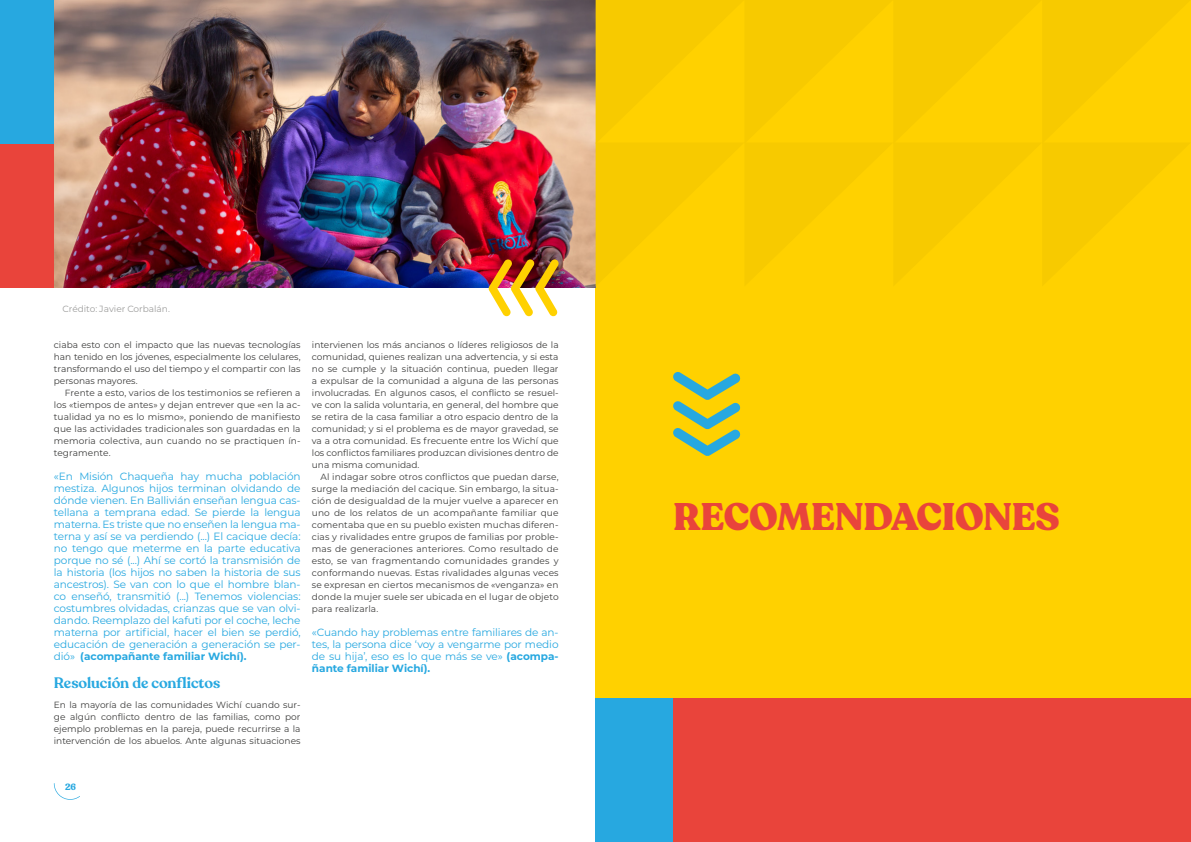
<style>
.page{position:relative;width:1191px;height:842px;background:#fff}
.page>*{position:absolute;margin:0;border:0;box-sizing:border-box;transform-origin:0 0}
.t1{font:900 38px "Recoleta";letter-spacing:-.01em;color:#e9443b}
.t2{font:600 15px "Recoleta";letter-spacing:-.005em;color:#27a8e0}
.t3{font:10.5px/12px "Montserrat";letter-spacing:-.01em;color:#27a8e0;text-align:justify}
.t4{font:9px/12px "Montserrat";color:#3c3c3b;text-align:justify}
.t5{font:9px "Montserrat";color:#9d9d9c}
.t6{font:700 9px "Recoleta";color:#27a8e0}
.s1{font-weight:700}
</style>
<div class="page">
<svg style="left:54px;top:783px;width:26px;height:17px"></svg>
<div style="left:595px;top:0;width:596px;height:842px;background:#ffd100"></div>
<svg style="left:673px;top:372px;width:68px;height:84px"></svg>
<img style="left:54px;top:0;width:541px;height:288px">
<div style="left:0;top:0;width:54px;height:288px;background:#e9443b"></div>
<div style="left:0;top:0;width:54px;height:144px;background:#27a8e0"></div>
<div style="left:595px;top:698px;width:78px;height:144px;background:#27a8e0"></div>
<div style="left:673px;top:698px;width:518px;height:144px;background:#e9443b"></div>
<img style="left:488px;top:259px;width:71px;height:57px">
<p class="t5" style="left:62px;top:303px;width:109px">Crédito: Javier Corbalán.</p>
<p class="t4" style="left:54px;top:338px;width:248px">ciaba esto con el impacto que las nuevas tecnologías han tenido en los jóvenes, especialmente los celulares, transformando el uso del tiempo y el compartir con las personas mayores.</p>
<p class="t4" style="left:54px;top:386px;width:248px;text-indent:11px">Frente a esto, varios de los testimonios se refieren a los «tiempos de antes» y dejan entrever que «en la ac&shy;tualidad ya no es lo mismo», poniendo de manifiesto que las actividades tradicionales son guardadas en la memoria colectiva, aun cuando no se practiquen ín&shy;tegramente.</p>
<p class="t3" style="left:54px;top:470px;width:248px">«En Misión Chaqueña hay mucha población mestiza. Algunos hijos terminan olvidando de dónde vienen. En Ballivián enseñan lengua cas&shy;tellana a temprana edad. Se pierde la lengua materna. Es triste que no enseñen la lengua ma&shy;terna y así se va perdiendo (...) El cacique decía: no tengo que meterme en la parte educativa porque no sé (...) Ahí se cortó la transmisión de la historia (los hijos no saben la historia de sus ancestros). Se van con lo que el hombre blan&shy;co enseñó, transmitió (...) Tenemos violencias: costumbres olvidadas, crianzas que se van olvi&shy;dando. Reemplazo del kafuti por el coche, leche materna por artificial, hacer el bien se perdió, educación de generación a generación se per&shy;dió» <span class="s1">(acompañante familiar Wichí).</span></p>
<h2 class="t2" style="left:54px;top:673px;width:168px">Resolución de conflictos</h2>
<p class="t4" style="left:54px;top:698px;width:248px">En la mayoría de las comunidades Wichí cuando sur&shy;ge algún conflicto dentro de las familias, como por ejemplo problemas en la pareja, puede recurrirse a la intervención de los abuelos. Ante algunas situaciones</p>
<p class="t4" style="left:312px;top:338px;width:248px">intervienen los más ancianos o líderes religiosos de la comunidad, quienes realizan una advertencia, y si esta no se cumple y la situación continua, pueden llegar a expulsar de la comunidad a alguna de las personas involucradas. En algunos casos, el conflicto se resuel&shy;ve con la salida voluntaria, en general, del hombre que se retira de la casa familiar a otro espacio dentro de la comunidad; y si el problema es de mayor gravedad, se va a otra comunidad. Es frecuente entre los Wichí que los conflictos familiares produzcan divisiones dentro de una misma comunidad.</p>
<p class="t4" style="left:312px;top:470px;width:248px;text-indent:9px">Al indagar sobre otros conflictos que puedan darse, surge la mediación del cacique. Sin embargo, la situa&shy;ción de desigualdad de la mujer vuelve a aparecer en uno de los relatos de un acompañante familiar que comentaba que en su pueblo existen muchas diferen&shy;cias y rivalidades entre grupos de familias por proble&shy;mas de generaciones anteriores. Como resultado de esto, se van fragmentando comunidades grandes y conformando nuevas. Estas rivalidades algunas veces se expresan en ciertos mecanismos de «venganza» en donde la mujer suele ser ubicada en el lugar de objeto para realizarla.</p>
<p class="t3" style="left:312px;top:626px;width:248px">«Cuando hay problemas entre familiares de an&shy;tes, la persona dice ‘voy a vengarme por medio de su hija’, eso es lo que más se ve» <span class="s1">(acompa&shy;ñante familiar Wichí).</span></p>
<p class="t6" style="left:65px;top:781px;width:13px">26</p>
<h1 class="t1" style="left:673px;top:492px;width:388px">RECOMENDACIONES</h1>
</div>
